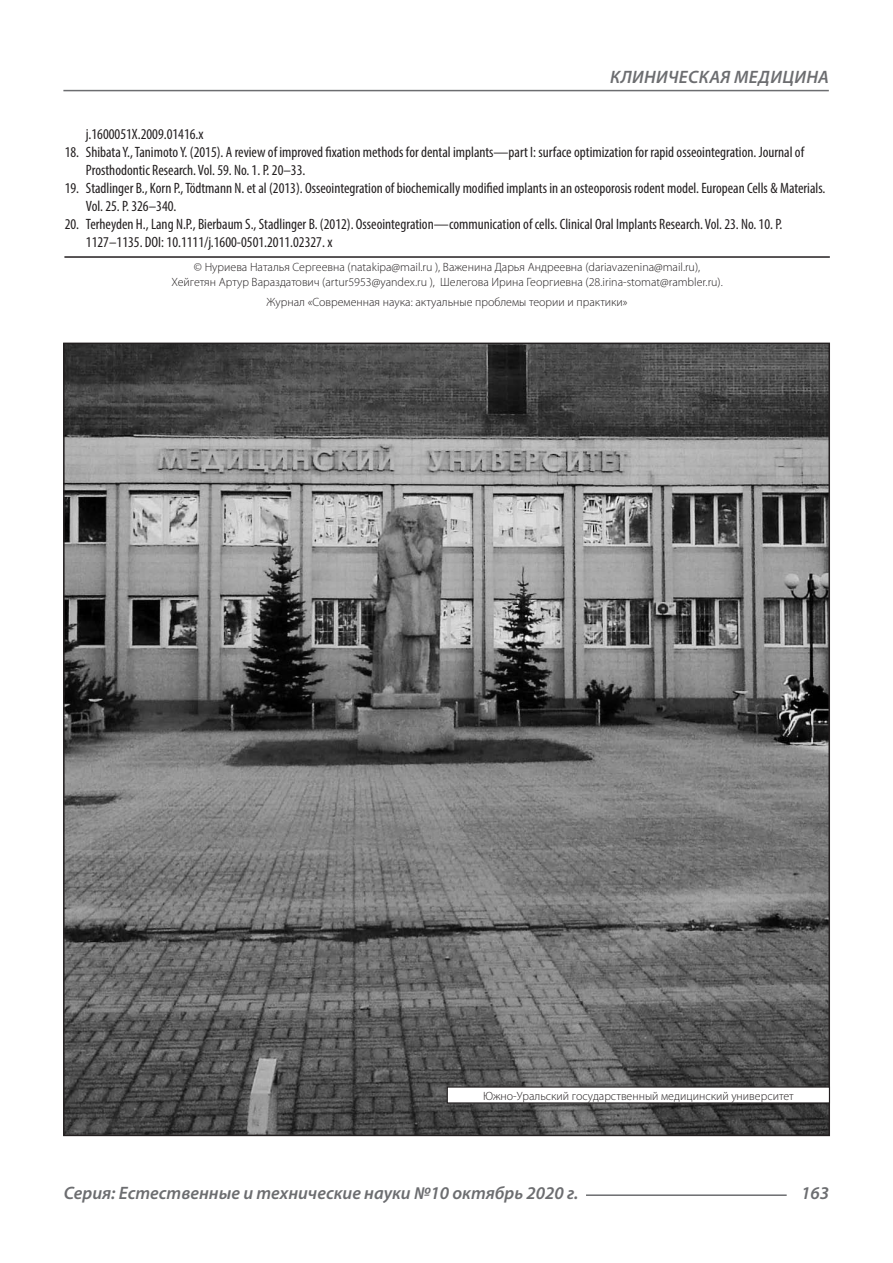
<style>
.page{position:relative;width:893px;height:1263px;background:#fff}
.page>*{position:absolute;margin:0;border:0;box-sizing:border-box;transform-origin:0 0}
.t1{font:italic 600 18px "Myriad Pro";color:#6c6d70}
.t2{font:italic 600 18px "Myriad Pro";letter-spacing:.02em;color:#6c6d70}
.t3{font:condensed 15px/18px "Myriad Pro";color:#231f20}
.Автор_копирайт{font:300 12px "Myriad Pro";color:#231f20}
</style>
<div class="page">
<hr style="left:63px;top:90px;width:766px;height:1px;background:#6c6d70">
<hr style="left:586px;top:1194px;width:201px;height:2px;background:#6c6d70">
<hr style="left:64px;top:256px;width:766px;height:2px;background:#231f20">
<img style="left:66px;top:346px;width:761px;height:787px">
<div style="left:447px;top:1087px;width:382px;height:16px;background:#fff"></div>
<div style="left:447px;top:1086px;width:383px;height:17px;border:1px solid #231f20"></div>
<p class="t2" style="left:610px;top:66px;width:220px">КЛИНИЧЕСКАЯ МЕДИЦИНА</p>
<p class="t3" style="left:86px;top:125px;width:119px">j.1600051X.2009.01416.x</p>
<p class="t3" style="left:86px;top:143px;width:720px;text-indent:-21px">18. Shibata Y., Tanimoto Y. (2015). A review of improved fixation methods for dental implants—part I: surface optimization for rapid osseointegration. Journal of<br>Prosthodontic Research. Vol. 59. No. 1. P. 20–33.</p>
<p class="t3" style="left:86px;top:179px;width:741px;text-indent:-21px">19. Stadlinger B., Korn P., Tödtmann N. et al (2013). Osseointegration of biochemically modified implants in an osteoporosis rodent model. European Cells &amp; Materials.<br>Vol. 25. P. 326–340.</p>
<p class="t3" style="left:86px;top:215px;width:698px;text-indent:-21px">20. Terheyden H., Lang N.P., Bierbaum S., Stadlinger B. (2012). Osseointegration—communication of cells. Clinical Oral Implants Research. Vol. 23. No. 10. P.<br>1127–1135. DOI: 10.1111/j.1600-0501.2011.02327. x</p>
<p class="Автор_копирайт" style="left:194px;top:260px;width:508px">© Нуриева Наталья Сергеевна (natakipa@mail.ru ), Важенина Дарья Андреевна (dariavazenina@mail.ru),</p>
<p class="Автор_копирайт" style="left:171px;top:274px;width:553px">Хейгетян Артур Вараздатович (artur5953@yandex.ru ), Шелегова Ирина Георгиевна (28.irina-stomat@rambler.ru).</p>
<p class="Автор_копирайт" style="left:267px;top:295px;width:363px">Журнал «Современная наука: актуальные проблемы теории и практики»</p>
<p class="Автор_копирайт" style="left:483px;top:1088px;width:312px">Южно-Уральский государственный медицинский университет</p>
<p class="t1" style="left:64px;top:1182px;width:516px">Серия: Естественные и технические науки №10 октябрь 2020 г.</p>
<p class="t1" style="left:801px;top:1182px;width:30px">163</p>
</div>
